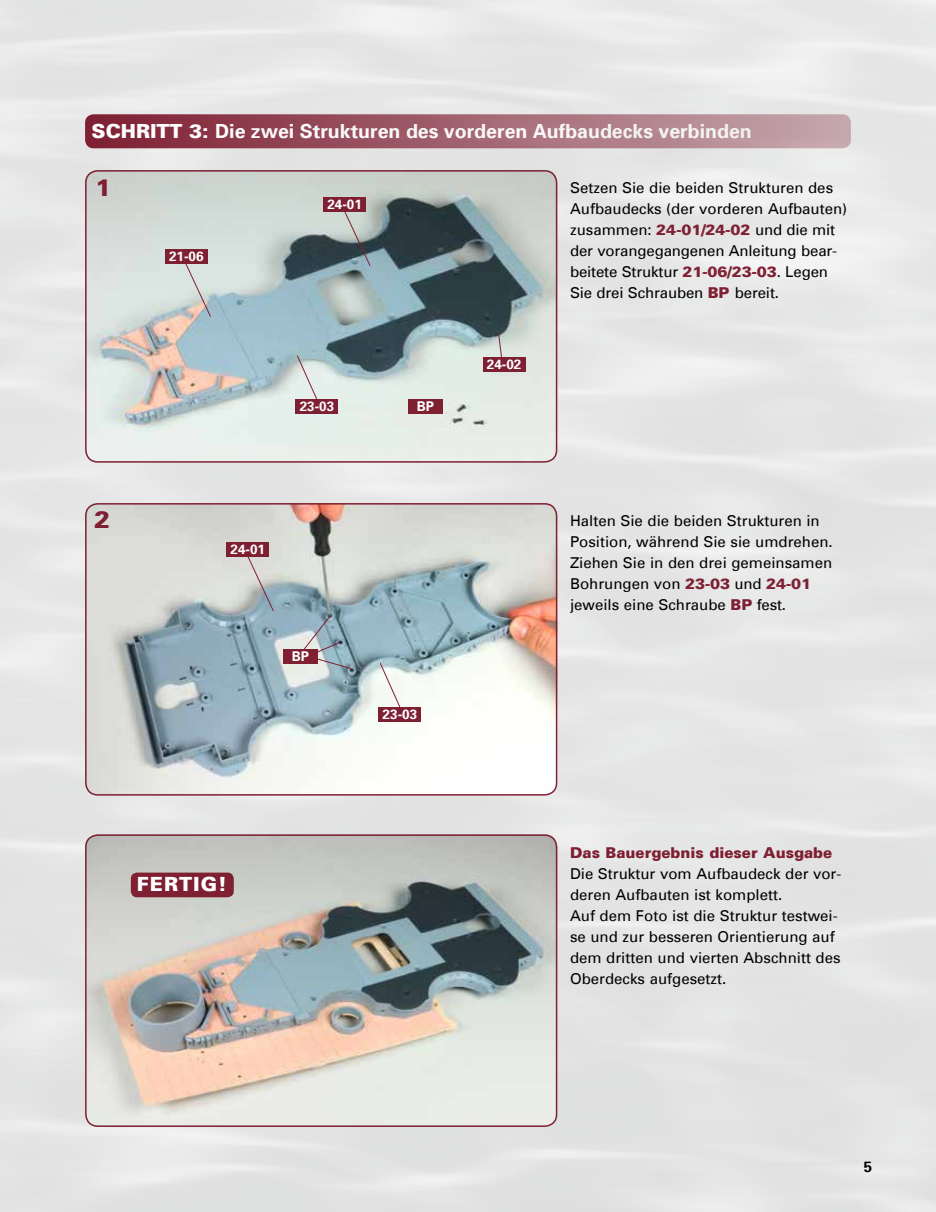
<style>
.page{position:relative;width:936px;height:1212px;background:#fff}
.page>*{position:absolute;margin:0;border:0;box-sizing:border-box;transform-origin:0 0}
.t1{font:900 24px "Univers";color:#7e1f32}
.t2{font:900 19.65px "Univers";letter-spacing:.05em;color:#fff}
.t3{font:700 19.5px "Univers";color:#fff}
.t4{font:15px/21px "Univers";color:#000}
.t5{font:900 15px "Univers";color:#7e1f32}
.t6{font:700 15px "Univers";color:#000}
.t7{font:700 13.5px "Univers";color:#fff}
.s1{font-weight:900}
.s2{font-weight:900;color:#7e1f32}
</style>
<div class="page">
<img style="left:0;top:0;width:935px;height:1212px">
<img style="left:85px;top:834px;width:472px;height:293px">
<div style="left:85px;top:834px;width:472px;height:293px;border:2px solid #7e1f32;border-radius:12px"></div>
<img style="left:85px;top:170px;width:472px;height:293px">
<div style="left:85px;top:170px;width:472px;height:293px;border:2px solid #7e1f32;border-radius:12px"></div>
<img style="left:85px;top:503px;width:472px;height:293px">
<div style="left:85px;top:503px;width:472px;height:293px;border:2px solid #7e1f32;border-radius:12px"></div>
<div style="left:131px;top:872px;width:103px;height:25px;background:#7e1f32;border-radius:6px"></div>
<svg style="left:183px;top:258px;width:28px;height:60px;background:#ced1cd"></svg>
<div style="left:165px;top:249px;width:42px;height:15px;background:#7e1f32"></div>
<svg style="left:497px;top:332px;width:5px;height:25px"></svg>
<div style="left:483px;top:357px;width:42px;height:15px;background:#7e1f32"></div>
<div style="left:408px;top:399px;width:34px;height:15px;background:#7e1f32"></div>
<svg style="left:295px;top:616px;width:57px;height:53px;background:#a0b4be"></svg>
<div style="left:283px;top:649px;width:34px;height:15px;background:#7e1f32"></div>
<div style="left:85px;top:114px;width:765px;height:34px;background:linear-gradient(to right,#7e1e31,#c7aab0);border-radius:9px"></div>
<svg style="left:342px;top:208px;width:29px;height:59px;background:#8f9c9d"></svg>
<div style="left:323px;top:197px;width:43px;height:15px;background:#7e1f32"></div>
<svg style="left:296px;top:354px;width:28px;height:45px"></svg>
<div style="left:296px;top:399px;width:42px;height:15px;background:#7e1f32"></div>
<svg style="left:379px;top:662px;width:28px;height:45px"></svg>
<div style="left:378px;top:707px;width:43px;height:15px;background:#7e1f32"></div>
<svg style="left:245px;top:552px;width:29px;height:60px;background:#bcc1c1"></svg>
<div style="left:226px;top:542px;width:43px;height:15px;background:#7e1f32"></div>
<h3 class="t3" style="left:92px;top:123px;width:661px"><span class="s1">SCHRITT 3:</span> Die zwei Strukturen des vorderen Aufbaudecks verbinden</h3>
<h1 class="t1" style="left:95px;top:176px;width:18px">1</h1>
<h1 class="t1" style="left:94px;top:509px;width:18px">2</h1>
<p class="t7" style="left:169px;top:250px;width:36px">21-06</p>
<p class="t7" style="left:327px;top:198px;width:36px">24-01</p>
<p class="t7" style="left:300px;top:401px;width:36px">23-03</p>
<p class="t7" style="left:417px;top:401px;width:19px">BP</p>
<p class="t7" style="left:230px;top:543px;width:36px">24-01</p>
<p class="t7" style="left:292px;top:650px;width:19px">BP</p>
<p class="t7" style="left:382px;top:708px;width:36px">23-03</p>
<h2 class="t2" style="left:137px;top:875px;width:91px">FERTIG!</h2>
<p class="t7" style="left:487px;top:358px;width:36px">24-02</p>
<p class="t4" style="left:570px;top:178px;width:279px">Setzen Sie die beiden Strukturen des Aufbaudecks (der vorderen Aufbauten) zusammen: <span class="s2">24-01/24-02</span> und die mit der vorangegangenen Anleitung bear&shy;beitete Struktur <span class="s2">21-06/23-03</span>. Legen Sie drei Schrauben <span class="s2">BP</span> bereit.</p>
<p class="t4" style="left:570px;top:512px;width:264px">Halten Sie die beiden Strukturen in Position, während Sie sie umdrehen.<br>Ziehen Sie in den drei gemeinsamen Bohrungen von <span class="s2">23-03</span> und <span class="s2">24-01 </span>jeweils eine Schraube <span class="s2">BP</span> fest.</p>
<p class="t5" style="left:570px;top:846px;width:264px">Das Bauergebnis dieser Ausgabe</p>
<p class="t4" style="left:570px;top:864px;width:273px">Die Struktur vom Aufbaudeck der vor&shy;deren Aufbauten ist komplett.<br>Auf dem Foto ist die Struktur testwei&shy;se und zur besseren Orientierung auf dem dritten und vierten Abschnitt des Oberdecks aufgesetzt.</p>
<p class="t6" style="left:863px;top:1160px;width:10px">5</p>
</div>
